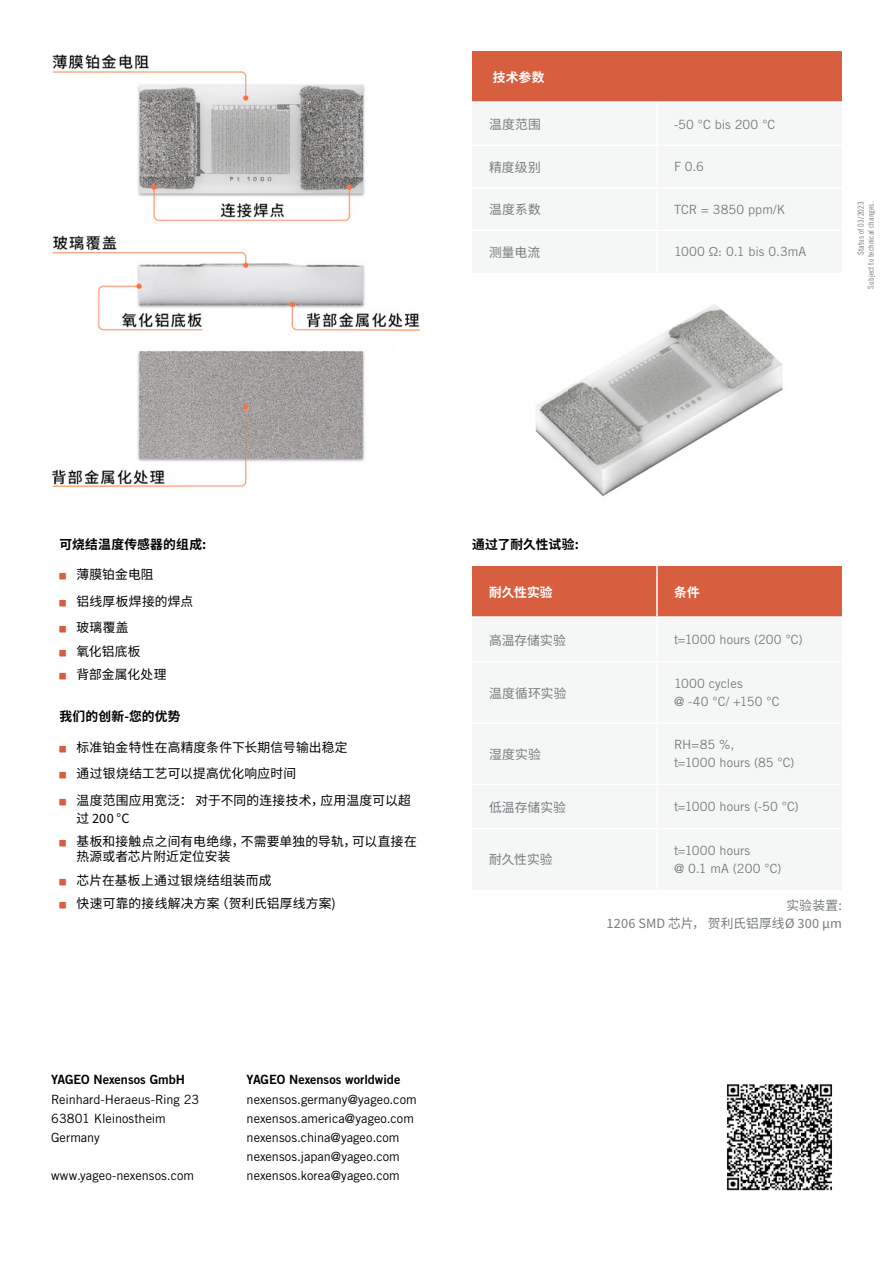
<style>
.page{position:relative;width:893px;height:1263px;background:#fff}
.page>*{position:absolute;margin:0;border:0;box-sizing:border-box;transform-origin:0 0}
.t1{font:100 12.75px/26.5px "Noto Sans CJ Ksc";letter-spacing:.015em;color:#000}
.t2{font:12.75px/19.2px "Trade Gothic LT Pro";color:#000}
.t3{font:12.75px/18px "Trade Gothic LT Pro";color:#787d7f}
.t4{font:100 12.75px/18px "Noto Sans CJ Ksc";letter-spacing:.01em;color:#787d7f;text-align:right}
.t5{font:12.75px "Trade Gothic LT Pro Bd 2";letter-spacing:-.005em;color:#000}
.t6{font:100 12.75px "Noto Sans CJ Ksc";letter-spacing:.01em;color:#fff}
.t7{font:8.25px/9.9px "Trade Gothic LT Pro Cn 18";letter-spacing:.015em;color:#787d7f;text-align:right}
</style>
<div class="page">
<img style="left:52px;top:54px;width:368px;height:434px">
<div style="left:472px;top:51px;width:370px;height:50px;background:#d85e40"></div>
<img style="left:535px;top:304px;width:248px;height:192px">
<div style="left:472px;top:566px;width:370px;height:50px;background:#d85e40"></div>
<hr style="left:656px;top:566px;width:2px;height:50px;background:#fff">
<img style="left:727px;top:1084px;width:105px;height:107px">
<p class="t6" style="left:493px;top:70px;width:53px">技术参数</p>
<p class="t4" style="left:489px;top:116px;width:53px">温度范围</p>
<p class="t3" style="left:674px;top:115px;width:103px">-50 °C bis 200 °C</p>
<p class="t4" style="left:489px;top:158px;width:53px">精度级别</p>
<p class="t3" style="left:674px;top:157px;width:32px">F 0.6</p>
<p class="t4" style="left:489px;top:201px;width:53px">温度系数</p>
<p class="t3" style="left:674px;top:200px;width:113px">TCR = 3850 ppm/K</p>
<p class="t4" style="left:489px;top:243px;width:53px">测量电流</p>
<p class="t3" style="left:674px;top:243px;width:134px">1000 Ω: 0.1 bis 0.3mA</p>
<p class="t7" style="left:856px;top:289px;width:89px;rotate:-90deg">Status of 03/2023<br>Subject to technical changes.</p>
<p class="t1" style="left:60px;top:531px;width:148px">可烧结温度传感器的组成:</p>
<p class="t1" style="left:77px;top:562px;width:118px">薄膜铂金电阻<br>铝线厚板焊接的焊点玻璃覆盖</p>
<p class="t1" style="left:77px;top:640px;width:91px;line-height:23.5px">氧化铝底板<br>背部金属化处理</p>
<p class="t1" style="left:60px;top:703px;width:123px">我们的创新-您的优势</p>
<p class="t1" style="left:77px;top:734px;width:336px">标准铂金特性在高精度条件下长期信号输出稳定<br>通过银烧结工艺可以提高优化响应时间<br>温度范围应用宽泛：对于不同的连接技术，应用温度可以超</p>
<p class="t1" style="left:77px;top:806px;width:342px;line-height:23.5px">过 200 °C<br>基板和接触点之间有电绝缘，不需要单独的导轨，可以直接在</p>
<p class="t1" style="left:77px;top:845px;width:261px;line-height:23.5px">热源或者芯片附近定位安装<br>芯片在基板上通过银烧结组装而成<br>快速可靠的接线解决方案（贺利氏铝厚线方案)</p>
<p class="t1" style="left:472px;top:531px;width:108px">通过了耐久性试验:</p>
<p class="t6" style="left:489px;top:585px;width:65px">耐久性实验</p>
<p class="t6" style="left:674px;top:585px;width:27px">条件</p>
<p class="t4" style="left:489px;top:631px;width:78px">高温存储实验</p>
<p class="t3" style="left:674px;top:631px;width:130px">t=1000 hours (200 °C)</p>
<p class="t4" style="left:489px;top:684px;width:79px">温度循环实验</p>
<p class="t3" style="left:674px;top:674px;width:107px">1000 cycles<br>@ -40 °C/ +150 °C</p>
<p class="t4" style="left:489px;top:745px;width:53px">湿度实验</p>
<p class="t3" style="left:674px;top:736px;width:122px">RH=85 %,<br>t=1000 hours (85 °C)</p>
<p class="t4" style="left:489px;top:798px;width:79px">低温存储实验</p>
<p class="t3" style="left:674px;top:797px;width:126px">t=1000 hours (-50 °C)</p>
<p class="t4" style="left:489px;top:851px;width:65px">耐久性实验</p>
<p class="t3" style="left:674px;top:841px;width:109px">t=1000 hours<br>@ 0.1 mA (200 °C)</p>
<p class="t4" style="left:607px;top:896px;width:237px">实验装置:<br>1206 SMD 芯片，贺利氏铝厚线Ø 300 µm</p>
<p class="t5" style="left:51px;top:1072px;width:136px">YAGEO Nexensos GmbH</p>
<p class="t2" style="left:51px;top:1089px;width:150px">Reinhard-Heraeus-Ring 23<br>63801 Kleinostheim<br>Germany</p>
<p class="t2" style="left:51px;top:1166px;width:145px">www.yageo-nexensos.com</p>
<p class="t5" style="left:247px;top:1072px;width:155px">YAGEO Nexensos worldwide</p>
<p class="t2" style="left:247px;top:1089px;width:172px">nexensos.germany@yageo.com nexensos.america@yageo.com nexensos.china@yageo.com nexensos.japan@yageo.com nexensos.korea@yageo.com</p>
</div>
